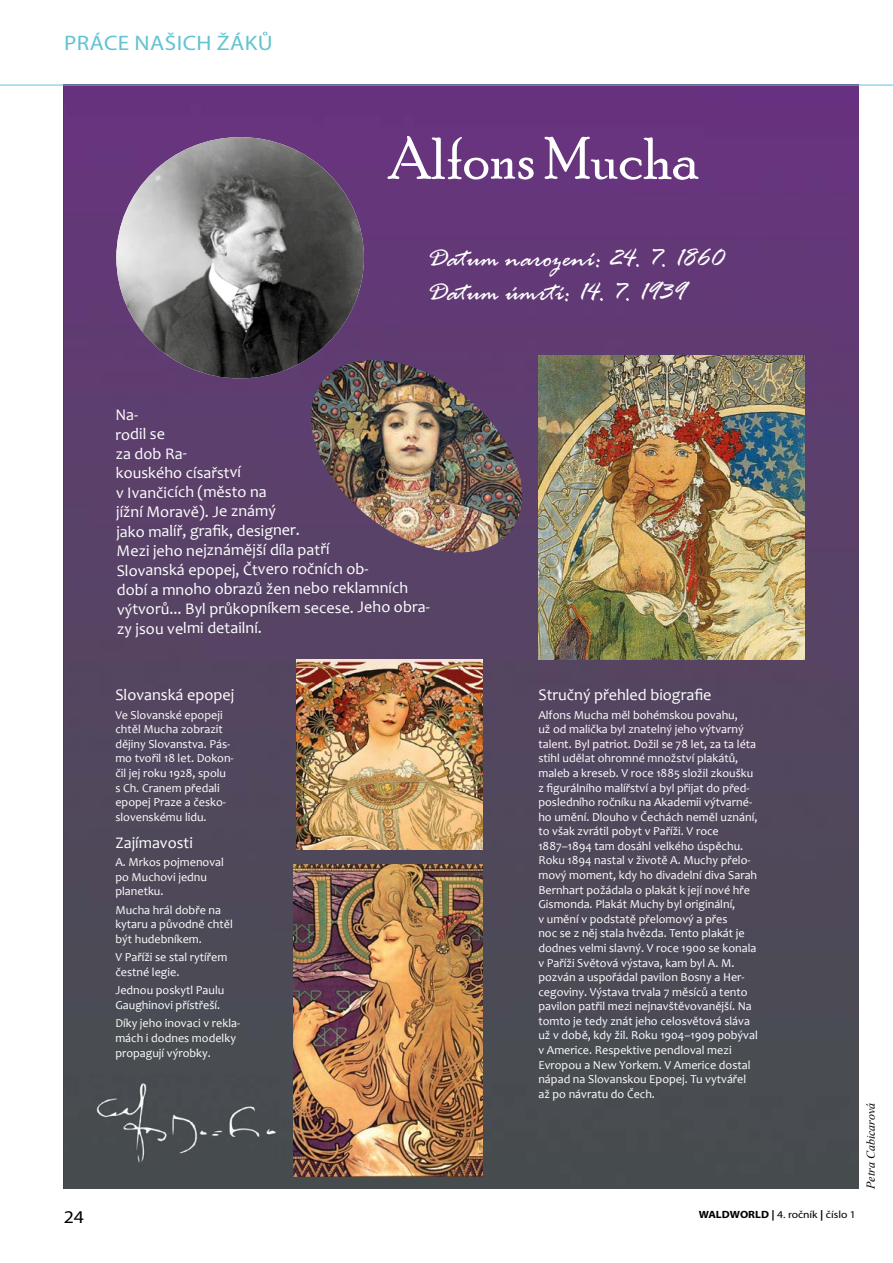
<style>
.page{position:relative;width:893px;height:1263px;background:#fff}
.page>*{position:absolute;margin:0;border:0;box-sizing:border-box;transform-origin:0 0}
.t1{font:59.4px "Poor Richard";color:#fff}
.t2{font:italic 28.35px/34px "Rage";color:#fff}
.t3{font:21px "Myriad Pro";letter-spacing:.02em;color:#63c3d1;scale:1.1 1}
.t4{font:18px "Myriad Pro";color:#000;scale:1.1 1}
.t5{font:16.2px/19.4px "Candara";letter-spacing:-.01em;color:#fff}
.t6{font:12.15px/14.5px "Candara";color:#fff}
.t7{font:italic 12px "Times New Roman";color:#000}
.t8{font:10.5px "Myriad Pro";color:#000;scale:1.1 1}
.s1{font-weight:700}
</style>
<div class="page">
<img style="left:64px;top:86px;width:795px;height:1103px">
<img style="left:538px;top:356px;width:266px;height:304px">
<img style="left:296px;top:660px;width:187px;height:189px">
<img style="left:294px;top:865px;width:189px;height:311px">
<div style="left:364px;top:348px;width:173px;height:12px;background:#5f3c72"></div>
<img style="left:296px;top:360px;width:241px;height:204px">
<img style="left:116px;top:137px;width:248px;height:241px">
<img style="left:93px;top:1078px;width:187px;height:89px">
<hr style="left:0;top:85px;width:893px;height:1px;background:#63c3d1">
<h3 class="t3" style="left:64px;top:30px;width:191px">PRÁCE NAŠICH ŽÁKŮ</h3>
<h1 class="t1" style="left:388px;top:124px;width:313px">Alfons Mucha</h1>
<h2 class="t2" style="left:427px;top:243px;width:298px">Datum narození: 24. 7. 1860<br>Datum úmrtí: 14. 7. 1939</h2>
<p class="t5" style="left:115px;top:405px;width:316px">Na-<br>rodil se<br>za dob Ra-<br>kouského císařství<br>v Ivančicích (město na<br>jížní Moravě). Je známý<br>jako malíř, grafik, designer.<br>Mezi jeho nejznámější díla patří<br>Slovanská epopej, Čtvero ročních ob-<br>dobí a mnoho obrazů žen nebo reklamních výtvorů... Byl průkopníkem secese. Jeho obra&shy;zy jsou velmi detailní.</p>
<h3 class="t5" style="left:115px;top:685px;width:120px">Slovanská epopej</h3>
<p class="t6" style="left:115px;top:707px;width:120px">Ve Slovanské epopeji chtěl Mucha zobrazit dějiny Slovanstva. Pás&shy;mo tvořil 18 let. Dokon&shy;čil jej roku 1928, spolu s Ch. Cranem předali epopej Praze a česko&shy;slovenskému lidu.</p>
<h3 class="t5" style="left:115px;top:833px;width:79px">Zajímavosti</h3>
<p class="t6" style="left:115px;top:855px;width:110px">A. Mrkos pojmenoval po Muchovi jednu planetku.</p>
<p class="t6" style="left:115px;top:902px;width:119px">Mucha hrál dobře na kytaru a původně chtěl být hudebníkem.</p>
<p class="t6" style="left:115px;top:950px;width:114px">V Paříži se stal rytířem čestné legie.</p>
<p class="t6" style="left:115px;top:983px;width:110px">Jednou poskytl Paulu<br>Gaughinovi přístřeší.</p>
<p class="t6" style="left:115px;top:1016px;width:126px">Díky jeho inovaci v rekla&shy;mách i dodnes modelky propagují výrobky.</p>
<h3 class="t5" style="left:538px;top:685px;width:175px">Stručný přehled biografie</h3>
<p class="t6" style="left:538px;top:707px;width:221px">Alfons Mucha měl bohémskou povahu,<br>už od malička byl znatelný jeho výtvarný talent. Byl patriot. Dožil se 78 let, za ta léta stihl udělat ohromné množství plakátů, maleb a kreseb. V roce 1885 složil zkoušku z figurálního malířství a byl přijat do před&shy;posledního ročníku na Akademii výtvarné&shy;ho umění. Dlouho v Čechách neměl uznání, to však zvrátil pobyt v Paříži. V roce 1887–1894 tam dosáhl velkého úspěchu.<br>Roku 1894 nastal v životě A. Muchy přelo&shy;mový moment, kdy ho divadelní diva Sarah Bernhart požádala o plakát k její nové hře Gismonda. Plakát Muchy byl originální,<br>v umění v podstatě přelomový a přes<br>noc se z něj stala hvězda. Tento plakát je dodnes velmi slavný. V roce 1900 se konala v Paříži Světová výstava, kam byl A. M. pozván a uspořádal pavilon Bosny a Her&shy;cegoviny. Výstava trvala 7 měsíců a tento pavilon patřil mezi nejnavštěvovanější. Na tomto je tedy znát jeho celosvětová sláva už v době, kdy žil. Roku 1904–1909 pobýval v Americe. Respektive pendloval mezi Evropou a New Yorkem. V Americe dostal nápad na Slovanskou Epopej. Tu vytvářel až po návratu do Čech.</p>
<h3 class="t4" style="left:64px;top:1206px;width:20px">24</h3>
<p class="t8" style="left:699px;top:1208px;width:144px"><span class="s1">WALDWORLD |</span> 4. ročník <span class="s1">|</span> číslo 1</p>
<p class="t7" style="left:862px;top:1189px;width:87px;rotate:-90deg">Petra Cabicarová</p>
</div>
